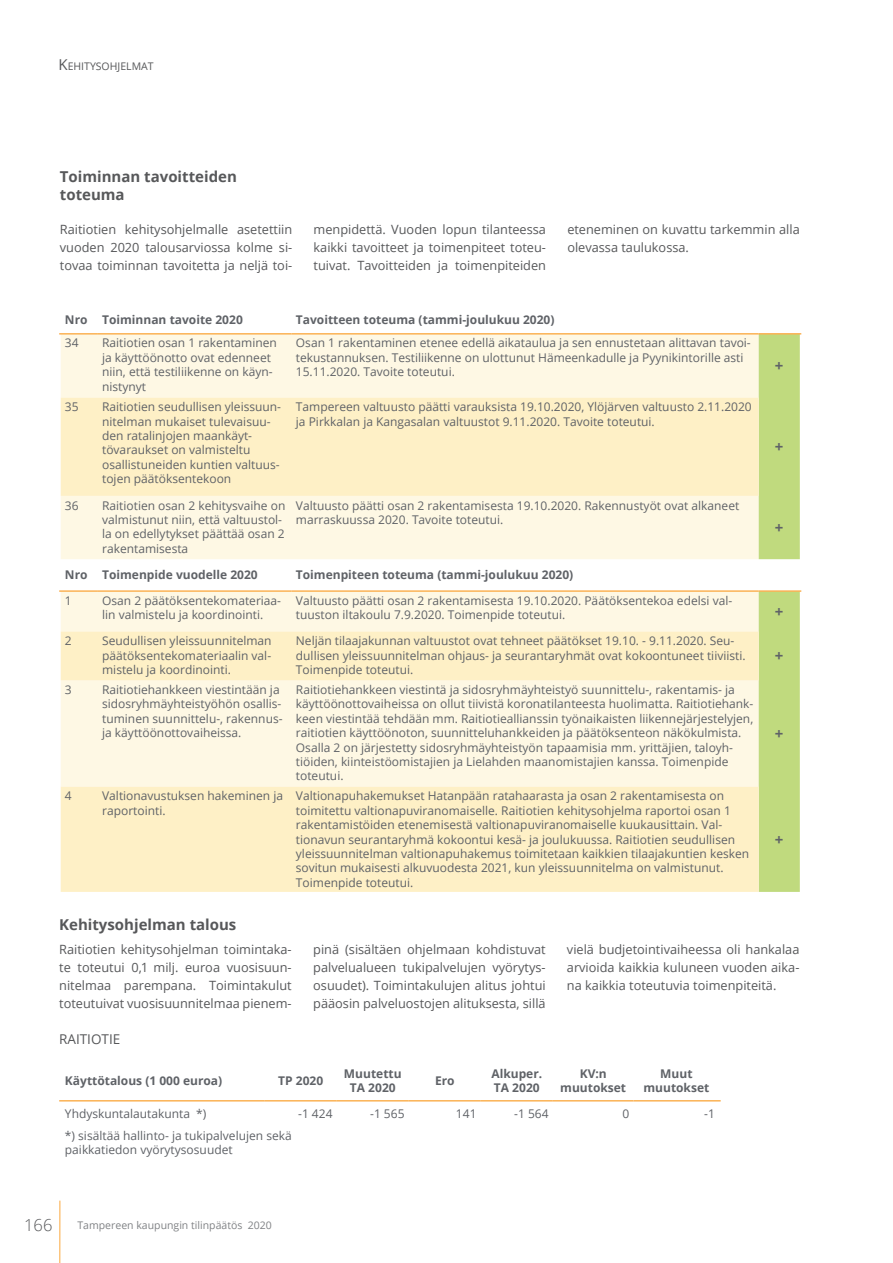
<style>
.page{position:relative;width:893px;height:1263px;background:#fff}
.page>*{position:absolute;margin:0;border:0;box-sizing:border-box;transform-origin:0 0}
.t1{font:300 16.5px "Open Sans";color:#57585a}
.t2{font:700 15px/18px "Open Sans";color:#57585a}
.t3{font:700 15px "Open Sans";color:#5f6267}
.t4{font:13.5px "Open Sans";color:#57585a}
.t5{font:12.75px/18px "Open Sans";color:#57585a;text-align:justify}
.t6{font:12px/14.4px "Open Sans";color:#5f6267}
.t7{font:700 12px/14.4px "Open Sans";color:#5f6267;text-align:center}
.t8{font:10.5px "Open Sans";color:#808285}
.t9{font:10.5px "Open Sans";color:#57585a}
.s1{font-size:15px}
</style>
<div class="page">
<hr style="left:59px;top:1200px;width:1px;height:63px;background:#fbb254">
<hr style="left:59px;top:1100px;width:206px;height:1px;background:#fbb254">
<hr style="left:265px;top:1100px;width:72px;height:1px;background:#fbb254">
<hr style="left:337px;top:1100px;width:72px;height:1px;background:#fbb254">
<hr style="left:409px;top:1100px;width:72px;height:1px;background:#fbb254">
<hr style="left:481px;top:1100px;width:72px;height:1px;background:#fbb254">
<hr style="left:553px;top:1100px;width:81px;height:1px;background:#fbb254">
<hr style="left:634px;top:1100px;width:87px;height:1px;background:#fbb254">
<div style="left:61px;top:335px;width:698px;height:63px;background:#fef8e4"></div>
<svg style="left:759px;top:335px;width:41px;height:557px;background:#c3dc85"></svg>
<svg style="left:61px;top:398px;width:698px;height:494px;background:#fef4d6"></svg>
<hr style="left:59px;top:333px;width:39px;height:2px;background:#fbb254">
<hr style="left:98px;top:333px;width:194px;height:2px;background:#fbb254">
<hr style="left:292px;top:333px;width:467px;height:2px;background:#fbb254">
<hr style="left:759px;top:333px;width:42px;height:2px;background:#fbb254">
<hr style="left:59px;top:590px;width:39px;height:2px;background:#fbb254">
<hr style="left:98px;top:590px;width:194px;height:2px;background:#fbb254">
<hr style="left:292px;top:590px;width:467px;height:2px;background:#fbb254">
<hr style="left:759px;top:590px;width:42px;height:2px;background:#fbb254">
<p class="t9" style="left:58px;top:59px;width:97px"><span class="s1">K</span>EHITYSOHJELMAT</p>
<p class="t2" style="left:60px;top:167px;width:179px">Toiminnan tavoitteiden toteuma</p>
<p class="t5" style="left:60px;top:220px;width:234px">Raitiotien kehitysohjelmalle asetettiin vuoden 2020 talousarviossa kolme si&shy;tovaa toiminnan tavoitetta ja neljä toi-</p>
<p class="t5" style="left:314px;top:220px;width:234px">menpidettä. Vuoden lopun tilanteessa kaikki tavoitteet ja toimenpiteet toteu&shy;tuivat. Tavoitteiden ja toimenpiteiden</p>
<p class="t5" style="left:567px;top:220px;width:234px">eteneminen on kuvattu tarkemmin alla olevassa taulukossa.</p>
<p class="t7" style="left:65px;top:312px;width:179px">Nro Toiminnan tavoite 2020</p>
<p class="t7" style="left:296px;top:312px;width:260px">Tavoitteen toteuma (tammi-joulukuu 2020)</p>
<p class="t6" style="left:65px;top:336px;width:15px">34</p>
<p class="t6" style="left:102px;top:336px;width:176px">Raitiotien osan 1 rakentaminen ja käyttöönotto ovat edenneet niin, että testiliikenne on käyn&shy;nistynyt</p>
<p class="t6" style="left:296px;top:336px;width:456px">Osan 1 rakentaminen etenee edellä aikataulua ja sen ennustetaan alittavan tavoi&shy;tekustannuksen. Testiliikenne on ulottunut Hämeenkadulle ja Pyynikintorille asti<br>15.11.2020. Tavoite toteutui.</p>
<p class="t6" style="left:65px;top:399px;width:15px">35</p>
<p class="t6" style="left:102px;top:399px;width:180px">Raitiotien seudullisen yleissuun&shy;nitelman mukaiset tulevaisuu&shy;den ratalinjojen maankäyt&shy;tövaraukset on valmisteltu osallistuneiden kuntien valtuus&shy;tojen päätöksentekoon</p>
<p class="t6" style="left:296px;top:399px;width:457px">Tampereen valtuusto päätti varauksista 19.10.2020, Ylöjärven valtuusto 2.11.2020 ja Pirkkalan ja Kangasalan valtuustot 9.11.2020. Tavoite toteutui.</p>
<p class="t6" style="left:65px;top:498px;width:15px">36</p>
<p class="t6" style="left:102px;top:498px;width:185px">Raitiotien osan 2 kehitysvaihe on valmistunut niin, että valtuustol&shy;la on edellytykset päättää osan 2 rakentamisesta</p>
<p class="t6" style="left:296px;top:498px;width:445px">Valtuusto päätti osan 2 rakentamisesta 19.10.2020. Rakennustyöt ovat alkaneet marraskuussa 2020. Tavoite toteutui.</p>
<p class="t7" style="left:65px;top:568px;width:194px">Nro Toimenpide vuodelle 2020</p>
<p class="t7" style="left:296px;top:568px;width:279px">Toimenpiteen toteuma (tammi-joulukuu 2020)</p>
<p class="t6" style="left:65px;top:593px;width:8px">1</p>
<p class="t6" style="left:102px;top:593px;width:180px">Osan 2 päätöksentekomateriaa&shy;lin valmistelu ja koordinointi.</p>
<p class="t6" style="left:296px;top:593px;width:438px">Valtuusto päätti osan 2 rakentamisesta 19.10.2020. Päätöksentekoa edelsi val&shy;tuuston iltakoulu 7.9.2020. Toimenpide toteutui.</p>
<p class="t6" style="left:65px;top:633px;width:8px">2</p>
<p class="t6" style="left:102px;top:633px;width:171px;text-align:justify">Seudullisen yleissuunnitelman päätöksentekomateriaalin val&shy;mistelu ja koordinointi.</p>
<p class="t6" style="left:296px;top:633px;width:451px">Neljän tilaajakunnan valtuustot ovat tehneet päätökset 19.10. - 9.11.2020. Seu&shy;dullisen yleissuunnitelman ohjaus- ja seurantaryhmät ovat kokoontuneet tiiviisti.<br>Toimenpide toteutui.</p>
<p class="t6" style="left:65px;top:682px;width:8px">3</p>
<p class="t6" style="left:102px;top:682px;width:182px">Raitiotiehankkeen viestintään ja sidosryhmäyhteistyöhön osallis&shy;tuminen suunnittelu-, rakennus&shy;ja käyttöönottovaiheissa.</p>
<p class="t6" style="left:296px;top:682px;width:459px">Raitiotiehankkeen viestintä ja sidosryhmäyhteistyö suunnittelu-, rakentamis- ja käyttöönottovaiheissa on ollut tiivistä koronatilanteesta huolimatta. Raitiotiehank&shy;keen viestintää tehdään mm. Raitiotieallianssin työnaikaisten liikennejärjestelyjen, raitiotien käyttöönoton, suunnitteluhankkeiden ja päätöksenteon näkökulmista.<br>Osalla 2 on järjestetty sidosryhmäyhteistyön tapaamisia mm. yrittäjien, taloyh&shy;tiöiden, kiinteistöomistajien ja Lielahden maanomistajien kanssa. Toimenpide toteutui.</p>
<p class="t6" style="left:65px;top:788px;width:8px">4</p>
<p class="t6" style="left:102px;top:788px;width:182px">Valtionavustuksen hakeminen ja raportointi.</p>
<p class="t6" style="left:296px;top:788px;width:455px">Valtionapuhakemukset Hatanpään ratahaarasta ja osan 2 rakentamisesta on toimitettu valtionapuviranomaiselle. Raitiotien kehitysohjelma raportoi osan 1 rakentamistöiden etenemisestä valtionapuviranomaiselle kuukausittain. Val&shy;tionavun seurantaryhmä kokoontui kesä- ja joulukuussa. Raitiotien seudullisen yleissuunnitelman valtionapuhakemus toimitetaan kaikkien tilaajakuntien kesken sovitun mukaisesti alkuvuodesta 2021, kun yleissuunnitelma on valmistunut.<br>Toimenpide toteutui.</p>
<p class="t3" style="left:775px;top:355px;width:10px">+</p>
<p class="t3" style="left:775px;top:436px;width:10px">+</p>
<p class="t3" style="left:775px;top:517px;width:10px">+</p>
<p class="t3" style="left:775px;top:601px;width:10px">+</p>
<p class="t3" style="left:775px;top:645px;width:10px">+</p>
<p class="t3" style="left:775px;top:723px;width:10px">+</p>
<p class="t3" style="left:775px;top:829px;width:10px">+</p>
<p class="t2" style="left:59px;top:915px;width:179px">Kehitysohjelman talous</p>
<p class="t5" style="left:59px;top:940px;width:234px">Raitiotien kehitysohjelman toimintaka&shy;te toteutui 0,1 milj. euroa vuosisuun&shy;nitelmaa parempana. Toimintakulut toteutuivat vuosisuunnitelmaa pienem-</p>
<p class="t5" style="left:313px;top:940px;width:234px">pinä (sisältäen ohjelmaan kohdistuvat palvelualueen tukipalvelujen vyörytys&shy;osuudet). Toimintakulujen alitus johtui pääosin palveluostojen alituksesta, sillä</p>
<p class="t5" style="left:567px;top:940px;width:234px">vielä budjetointivaiheessa oli hankalaa arvioida kaikkia kuluneen vuoden aika&shy;na kaikkia toteutuvia toimenpiteitä.</p>
<p class="t4" style="left:59px;top:1029px;width:63px">RAITIOTIE</p>
<p class="t7" style="left:65px;top:1073px;width:159px">Käyttötalous (1 000 euroa)</p>
<p class="t7" style="left:278px;top:1073px;width:47px">TP 2020</p>
<p class="t7" style="left:344px;top:1066px;width:59px">Muutettu<br>TA 2020</p>
<p class="t7" style="left:435px;top:1073px;width:21px">Ero</p>
<p class="t7" style="left:491px;top:1066px;width:52px;text-align:left">Alkuper.<br>TA 2020</p>
<p class="t7" style="left:560px;top:1066px;width:67px">KV:n muutokset</p>
<p class="t7" style="left:643px;top:1066px;width:67px">Muut muutokset</p>
<p class="t6" style="left:65px;top:1106px;width:143px">Yhdyskuntalautakunta *)</p>
<p class="t6" style="left:298px;top:1106px;width:36px">-1 424</p>
<p class="t6" style="left:370px;top:1106px;width:36px">-1 565</p>
<p class="t6" style="left:456px;top:1106px;width:22px">141</p>
<p class="t6" style="left:514px;top:1106px;width:36px">-1 564</p>
<p class="t6" style="left:622px;top:1106px;width:8px">0</p>
<p class="t6" style="left:704px;top:1106px;width:12px">-1</p>
<p class="t6" style="left:65px;top:1128px;width:228px">*) sisältää hallinto- ja tukipalvelujen sekä paikkatiedon vyörytysosuudet</p>
<h1 class="t1" style="left:24px;top:1214px;width:30px">166</h1>
<p class="t8" style="left:77px;top:1218px;width:196px">Tampereen kaupungin tilinpäätös 2020</p>
</div>
